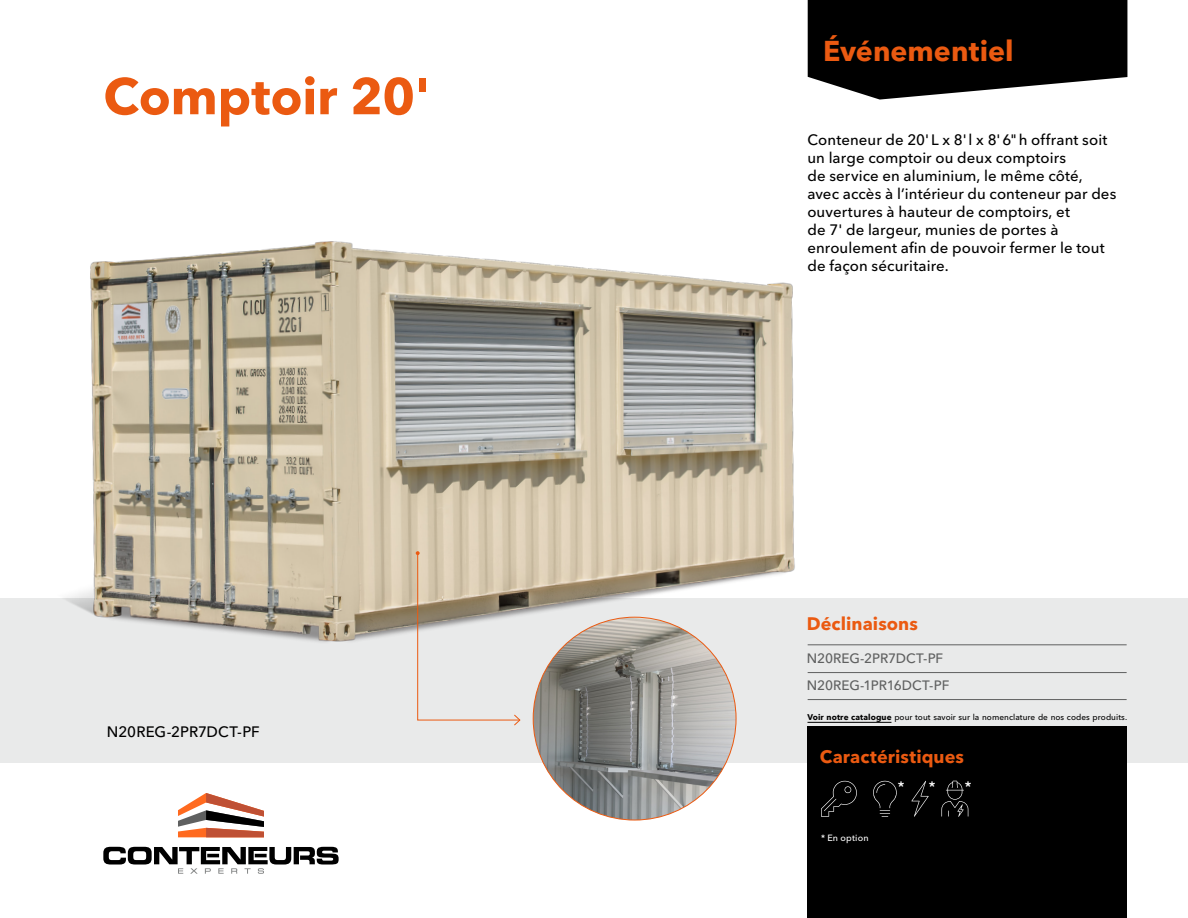
<style>
.page{position:relative;width:1188px;height:918px;background:#fff}
.page>*{position:absolute;margin:0;border:0;box-sizing:border-box;transform-origin:0 0}
.t1{font:700 51px "Avenir Next LT Pro";letter-spacing:-.005em;color:#eb5a11}
.t2{font:700 28.5px "Avenir Next LT Pro";color:#eb5a11}
.t3{font:700 18px "Avenir Next LT Pro";letter-spacing:.005em;color:#eb5a11}
.t4{font:500 15px/18px "Avenir Next LT Pro";letter-spacing:.005em;color:#000}
.t5{font:500 15px "Avenir Next LT Pro";color:#fff}
.t6{font:500 13.5px "Avenir Next LT Pro";letter-spacing:-.01em;color:#5f6060}
.t7{font:500 9px "Avenir Next LT Pro";letter-spacing:.025em;color:#fff}
.t8{font:500 8.25px "Avenir Next LT Pro";letter-spacing:.005em;color:#000}
.s1{font-weight:700}
</style>
<div class="page">
<div style="left:0;top:598px;width:1188px;height:165px;background:#e9eaea"></div>
<hr style="left:808px;top:722px;width:83px;height:1px;background:#000">
<svg style="left:808px;top:0;width:319px;height:100px;background:#1d1d1d"></svg>
<hr style="left:808px;top:645px;width:319px;height:1px;background:#5f6060">
<hr style="left:808px;top:672px;width:319px;height:1px;background:#5f6060">
<hr style="left:808px;top:699px;width:319px;height:1px;background:#5f6060">
<img style="left:66px;top:241px;width:791px;height:476px">
<div style="left:808px;top:727px;width:319px;height:191px;background:#000"></div>
<svg style="left:941px;top:781px;width:27px;height:36px"></svg>
<svg style="left:911px;top:781px;width:18px;height:36px"></svg>
<svg style="left:873px;top:781px;width:24px;height:36px"></svg>
<svg style="left:416px;top:551px;width:105px;height:175px"></svg>
<img style="left:533px;top:617px;width:203px;height:203px;border-radius:101px">
<svg style="left:821px;top:780px;width:36px;height:37px"></svg>
<svg style="left:103px;top:847px;width:236px;height:27px"></svg>
<svg style="left:178px;top:793px;width:86px;height:44px"></svg>
<h2 class="t1" style="left:103px;top:65px;width:328px">Comptoir 20'</h2>
<p class="t4" style="left:107px;top:723px;width:154px">N20REG-2PR7DCT-PF</p>
<h3 class="t2" style="left:823px;top:33px;width:192px">Événementiel</h3>
<p class="t4" style="left:807px;top:131px;width:311px">Conteneur de 20'L x 8'l x 8'6"h offrant soit un large comptoir ou deux comptoirs<br>de service en aluminium, le même côté, avec accès à l’intérieur du conteneur par des ouvertures à hauteur de comptoirs, et<br>de 7' de largeur, munies de portes à enroulement afin de pouvoir fermer le tout de façon sécuritaire.</p>
<h4 class="t3" style="left:807px;top:612px;width:113px">Déclinaisons</h4>
<p class="t6" style="left:807px;top:650px;width:138px">N20REG-2PR7DCT-PF</p>
<p class="t6" style="left:807px;top:677px;width:144px">N20REG-1PR16DCT-PF</p>
<p class="t8" style="left:808px;top:712px;width:321px"><span class="s1">Voir notre catalogue</span> pour tout savoir sur la nomenclature de nos codes produits.</p>
<h4 class="t3" style="left:820px;top:745px;width:146px">Caractéristiques</h4>
<p class="t7" style="left:821px;top:833px;width:49px">* En option</p>
<p class="t5" style="left:898px;top:778px;width:8px">*</p>
<p class="t5" style="left:929px;top:778px;width:8px">*</p>
<p class="t5" style="left:965px;top:778px;width:8px">*</p>
</div>
